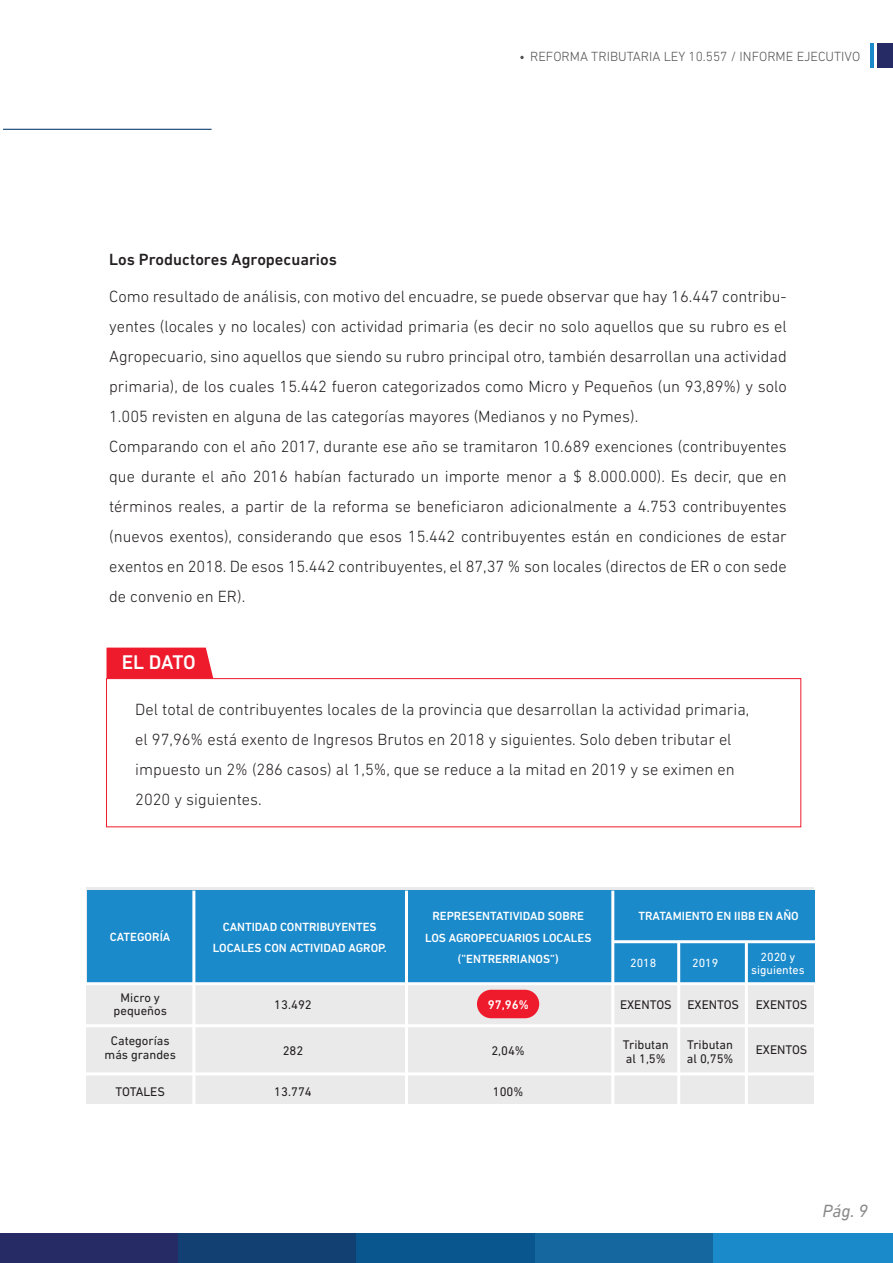
<style>
.page{position:relative;width:893px;height:1263px;background:#fff}
.page>*{position:absolute;margin:0;border:0;box-sizing:border-box;transform-origin:0 0}
.t1{font:500 20.1px "DIN Next LT Pro";letter-spacing:-.02em;color:#fff}
.t2{font:italic 18px "DIN Next LT Pro";color:#8a8889}
.t3{font:300 16.5px/30px "DIN Next LT Pro";color:#231f20}
.t4{font:500 16.5px "DIN Next LT Pro";color:#231f20}
.t5{font:300 13.5px "DIN Next LT Pro";color:#535453}
.t6{font:12.75px/13.4px "DIN Next LT Pro";color:#231f20;text-align:center}
.t7{font:500 12.75px "DIN Next LT Pro";color:#fff}
.t8{font:500 12px/21.5px "DIN Next LT Pro";color:#fff;text-align:center}
.t9{font:12px/13.4px "DIN Next LT Pro";color:#fff;text-align:center}
</style>
<div class="page">
<div style="left:0;top:1234px;width:179px;height:29px;background:#262a65"></div>
<div style="left:178px;top:1234px;width:180px;height:29px;background:#124073"></div>
<div style="left:357px;top:1234px;width:179px;height:29px;background:#09558d"></div>
<div style="left:535px;top:1234px;width:180px;height:29px;background:#14679f"></div>
<div style="left:713px;top:1234px;width:180px;height:29px;background:#1b8acb"></div>
<hr style="left:3px;top:129px;width:209px;height:1px;background:#124073">
<div style="left:878px;top:43px;width:15px;height:24px;background:#262a65"></div>
<hr style="left:871px;top:43px;width:3px;height:24px;background:#1b8acb">
<svg style="left:520px;top:56px;width:4px;height:3px"></svg>
<div style="left:86px;top:888px;width:727px;height:216px;background:#eaeaea"></div>
<div style="left:477px;top:990px;width:62px;height:28px;background:#ee1b2c;border-radius:14px"></div>
<div style="left:87px;top:891px;width:728px;height:93px;background:#1b8acb"></div>
<hr style="left:192px;top:891px;width:3px;height:220px;background:#fff">
<hr style="left:405px;top:891px;width:3px;height:220px;background:#fff">
<hr style="left:611px;top:891px;width:3px;height:220px;background:#fff">
<hr style="left:677px;top:941px;width:3px;height:172px;background:#fff">
<hr style="left:745px;top:941px;width:3px;height:172px;background:#fff">
<hr style="left:613px;top:940px;width:210px;height:3px;background:#fff">
<hr style="left:84px;top:982px;width:732px;height:3px;background:#fff">
<hr style="left:84px;top:1024px;width:732px;height:3px;background:#fff">
<hr style="left:79px;top:1072px;width:737px;height:3px;background:#fff">
<div style="left:107px;top:648px;width:106px;height:30px;background:#ee1b2c"></div>
<div style="left:106px;top:678px;width:695px;height:149px;border:1px solid #ee1b2c"></div>
<p class="t4" style="left:109px;top:250px;width:229px">Los Productores Agropecuarios</p>
<p class="t5" style="left:530px;top:49px;width:332px">REFORMA TRIBUTARIA LEY 10.557 / INFORME EJECUTIVO</p>
<p class="t3" style="left:109px;top:282px;width:679px">Como resultado de análisis, con motivo del encuadre, se puede observar que hay 16.447 contribu&shy;yentes (locales y no locales) con actividad primaria (es decir no solo aquellos que su rubro es el Agropecuario, sino aquellos que siendo su rubro principal otro, también desarrollan una actividad primaria), de los cuales 15.442 fueron categorizados como Micro y Pequeños (un 93,89%) y solo 1.005 revisten en alguna de las categorías mayores (Medianos y no Pymes).<br>Comparando con el año 2017, durante ese año se tramitaron 10.689 exenciones (contribuyentes que durante el año 2016 habían facturado un importe menor a $ 8.000.000). Es decir, que en términos reales, a partir de la reforma se beneficiaron adicionalmente a 4.753 contribuyentes (nuevos exentos), considerando que esos 15.442 contribuyentes están en condiciones de estar exentos en 2018. De esos 15.442 contribuyentes, el 87,37 % son locales (directos de ER o con sede de convenio en ER).</p>
<p class="t1" style="left:122px;top:651px;width:75px">EL DATO</p>
<p class="t3" style="left:135px;top:694px;width:615px">Del total de contribuyentes locales de la provincia que desarrollan la actividad primaria, el 97,96% está exento de Ingresos Brutos en 2018 y siguientes. Solo deben tributar el impuesto un 2% (286 casos) al 1,5%, que se reduce a la mitad en 2019 y se eximen en 2020 y siguientes.</p>
<p class="t8" style="left:110px;top:926px;width:62px">CATEGORÍA</p>
<p class="t8" style="left:213px;top:916px;width:175px">CANTIDAD CONTRIBUYENTES<br>LOCALES CON ACTIVIDAD AGROP.</p>
<p class="t8" style="left:425px;top:905px;width:168px">REPRESENTATIVIDAD SOBRE<br>LOS AGROPECUARIOS LOCALES (”ENTRERRIANOS”)</p>
<p class="t8" style="left:638px;top:905px;width:162px">TRATAMIENTO EN IIBB EN AÑO</p>
<p class="t9" style="left:630px;top:956px;width:28px">2018</p>
<p class="t9" style="left:692px;top:956px;width:28px">2019</p>
<p class="t9" style="left:751px;top:950px;width:55px">2020 y siguientes</p>
<p class="t6" style="left:114px;top:990px;width:55px">Micro y pequeños</p>
<p class="t6" style="left:105px;top:1034px;width:73px">Categorías más grandes</p>
<p class="t6" style="left:116px;top:1085px;width:51px">TOTALES</p>
<p class="t6" style="left:274px;top:998px;width:39px">13.492</p>
<p class="t6" style="left:283px;top:1043px;width:22px">282</p>
<p class="t6" style="left:274px;top:1085px;width:39px">13.774</p>
<p class="t7" style="left:488px;top:997px;width:43px">97,96%</p>
<p class="t6" style="left:491px;top:1043px;width:35px">2,04%</p>
<p class="t6" style="left:493px;top:1085px;width:32px">100%</p>
<p class="t6" style="left:620px;top:998px;width:121px">EXENTOS EXENTOS</p>
<p class="t6" style="left:756px;top:998px;width:53px">EXENTOS</p>
<p class="t6" style="left:756px;top:1042px;width:53px">EXENTOS</p>
<p class="t6" style="left:623px;top:1038px;width:47px;text-align:left">Tributan al 1,5%</p>
<p class="t6" style="left:687px;top:1038px;width:48px;text-align:left">Tributan al 0,75%</p>
<p class="t2" style="left:822px;top:1200px;width:47px">Pág. 9</p>
</div>
